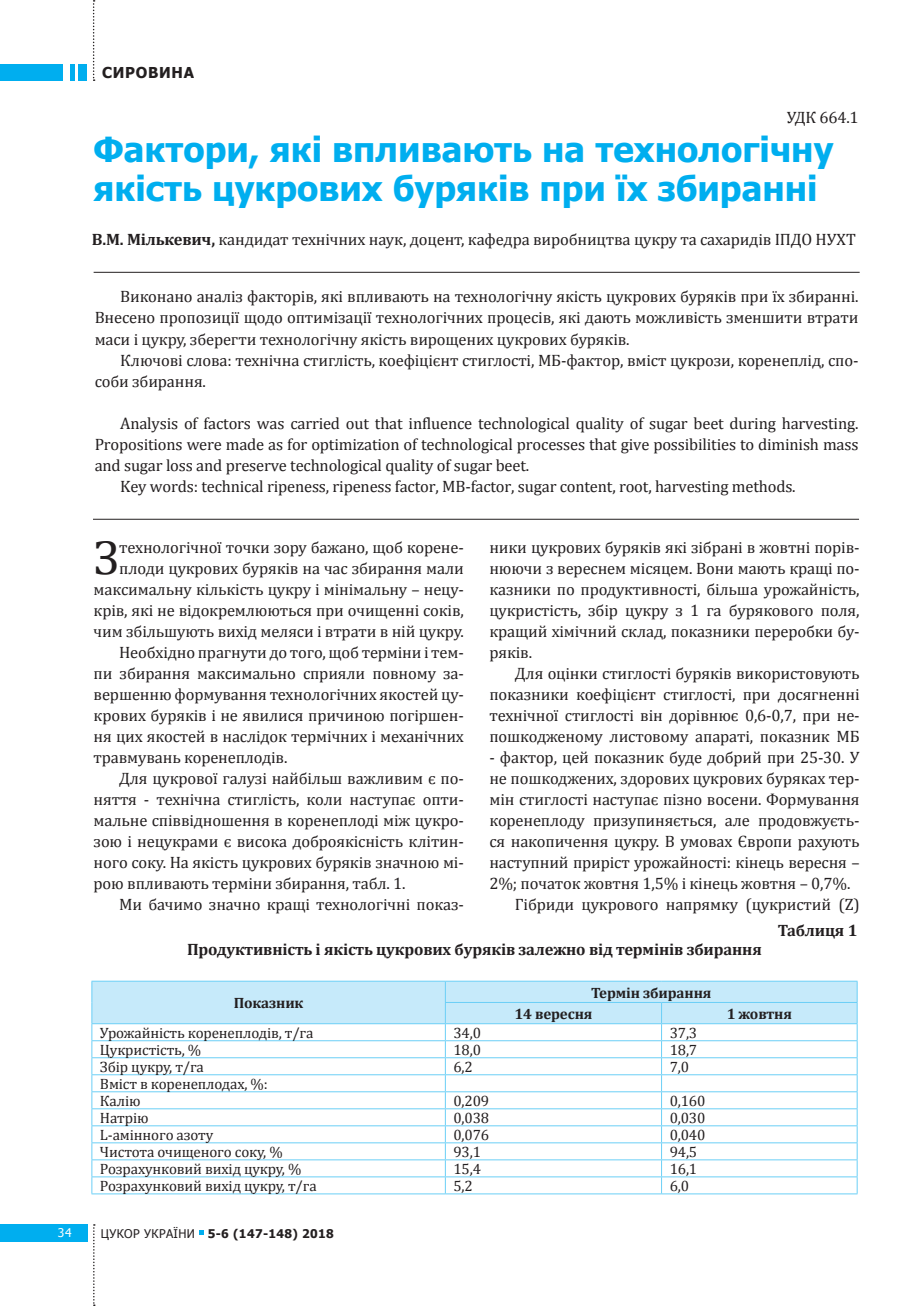
<style>
.page{position:relative;width:915px;height:1306px;background:#fff}
.page>*{position:absolute;margin:0;border:0;box-sizing:border-box;transform-origin:0 0}
.t1{font:48px "Cambria";color:#231f20}
.t2{font:700 34.5px/39px "Tahoma";color:#00aeef}
.t3{font:16.5px/21px "Cambria";letter-spacing:-.01em;color:#231f20;text-align:justify}
.t4{font:700 16.5px "Cambria";letter-spacing:-.01em;color:#231f20}
.t5{font:15px/17px "Cambria";letter-spacing:-.01em;color:#231f20}
.t6{font:700 15px/21.3px "Cambria";letter-spacing:-.01em;color:#231f20}
.t7{font:700 15px "Tahoma";letter-spacing:.05em;color:#231f20}
.t8{font:700 12px "Tahoma";letter-spacing:.03em;color:#231f20}
.t9{font:12px "Tahoma";color:#fff}
.s1{font-weight:700}
.s2{font-weight:400}
</style>
<div class="page">
<div style="left:0;top:64px;width:62px;height:17px;background:#00aeef"></div>
<div style="left:70px;top:64px;width:5px;height:17px;background:#00aeef"></div>
<div style="left:79px;top:64px;width:8px;height:17px;background:#00aeef"></div>
<svg style="left:93px;top:0;width:2px;height:81px"></svg>
<div style="left:0;top:1224px;width:87px;height:17px;background:#00aeef"></div>
<svg style="left:93px;top:1224px;width:2px;height:81px"></svg>
<svg style="left:199px;top:1230px;width:4px;height:4px"></svg>
<hr style="left:94px;top:272px;width:765px;height:1px;background:#231f20">
<hr style="left:93px;top:519px;width:765px;height:1px;background:#231f20">
<hr style="left:91px;top:980px;width:354px;height:1px;background:#6bcff6">
<hr style="left:445px;top:980px;width:216px;height:1px;background:#6bcff6">
<hr style="left:661px;top:980px;width:196px;height:1px;background:#6bcff6">
<svg style="left:91px;top:981px;width:766px;height:212px"></svg>
<hr style="left:91px;top:1193px;width:354px;height:1px;background:#6bcff6">
<hr style="left:445px;top:1193px;width:216px;height:1px;background:#6bcff6">
<hr style="left:661px;top:1193px;width:196px;height:1px;background:#6bcff6">
<p class="t7" style="left:102px;top:62px;width:93px">СИРОВИНА</p>
<p class="t3" style="left:786px;top:107px;width:73px">УДК 664.1</p>
<h2 class="t2" style="left:94px;top:128px;width:741px">Фактори, які впливають на технологічну якість цукрових буряків при їх збиранні</h2>
<p class="t3" style="left:92px;top:229px;width:765px"><span class="s1">В.М. Мількевич,</span> кандидат технічних наук, доцент, кафедра виробництва цукру та сахаридів ІПДО НУХТ</p>
<p class="t3" style="left:95px;top:286px;width:765px;text-indent:26px">Виконано аналіз факторів, які впливають на технологічну якість цукрових буряків при їх збиранні.<br>Внесено пропозиції щодо оптимізації технологічних процесів, які дають можливість зменшити втрати маси і цукру, зберегти технологічну якість вирощених цукрових буряків.</p>
<p class="t3" style="left:95px;top:349px;width:765px;text-indent:26px">Ключові слова: технічна стиглість, коефіцієнт стиглості, МБ-фактор, вміст цукрози, коренеплід, спо&shy;соби збирання.</p>
<p class="t3" style="left:120px;top:412px;width:739px">Analysis of factors was carried out that influence technological quality of sugar beet during harvesting.</p>
<p class="t3" style="left:95px;top:433px;width:765px">Propositions were made as for optimization of technological processes that give possibilities to diminish mass</p>
<p class="t3" style="left:95px;top:454px;width:436px">and sugar loss and preserve technological quality of sugar beet.</p>
<p class="t3" style="left:120px;top:475px;width:676px">Key words: technical ripeness, ripeness factor, MB-factor, sugar content, root, harvesting methods.</p>
<h1 class="t1" style="left:94px;top:529px;width:28px">З</h1>
<p class="t3" style="left:119px;top:537px;width:346px">технологічної точки зору бажано, щоб корене-</p>
<p class="t3" style="left:119px;top:558px;width:346px">плоди цукрових буряків на час збирання мали</p>
<p class="t3" style="left:94px;top:579px;width:371px">максимальну кількість цукру і мінімальну – нецу-</p>
<p class="t3" style="left:94px;top:600px;width:371px">крів, які не відокремлюються при очищенні соків,</p>
<p class="t3" style="left:94px;top:621px;width:371px">чим збільшують вихід меляси і втрати в ній цукру.</p>
<p class="t3" style="left:119px;top:642px;width:346px">Необхідно прагнути до того, щоб терміни і тем-</p>
<p class="t3" style="left:94px;top:663px;width:371px">пи збирання максимально сприяли повному за-</p>
<p class="t3" style="left:94px;top:684px;width:371px">вершенню формування технологічних якостей цу-</p>
<p class="t3" style="left:94px;top:705px;width:371px">крових буряків і не явилися причиною погіршен-</p>
<p class="t3" style="left:94px;top:726px;width:371px">ня цих якостей в наслідок термічних і механічних</p>
<p class="t3" style="left:94px;top:747px;width:195px">травмувань коренеплодів.</p>
<p class="t3" style="left:119px;top:768px;width:346px">Для цукрової галузі найбільш важливим є по-</p>
<p class="t3" style="left:94px;top:789px;width:371px">няття - технічна стиглість, коли наступає опти-</p>
<p class="t3" style="left:94px;top:810px;width:371px">мальне співвідношення в коренеплоді між цукро-</p>
<p class="t3" style="left:94px;top:831px;width:371px">зою і нецукрами є висока доброякісність клітин-</p>
<p class="t3" style="left:94px;top:852px;width:371px">ного соку. На якість цукрових буряків значною мі-</p>
<p class="t3" style="left:94px;top:873px;width:313px">рою впливають терміни збирання, табл. 1.</p>
<p class="t3" style="left:119px;top:894px;width:346px">Ми бачимо значно кращі технологічні показ-</p>
<p class="t3" style="left:489px;top:537px;width:371px">ники цукрових буряків які зібрані в жовтні порів&shy;нюючи з вереснем місяцем. Вони мають кращі по&shy;казники по продуктивності, більша урожайність, цукристість, збір цукру з 1 га бурякового поля, кращий хімічний склад, показники переробки бу&shy;ряків.</p>
<p class="t3" style="left:489px;top:663px;width:371px;text-indent:26px">Для оцінки стиглості буряків використовують показники коефіцієнт стиглості, при досягненні технічної стиглості він дорівнює 0,6-0,7, при не&shy;пошкодженому листовому апараті, показник МБ</p>
<p class="t3" style="left:489px;top:747px;width:371px">- фактор, цей показник буде добрий при 25-30. У</p>
<p class="t3" style="left:489px;top:768px;width:371px">не пошкоджених, здорових цукрових буряках тер-</p>
<p class="t3" style="left:489px;top:789px;width:371px">мін стиглості наступає пізно восени. Формування</p>
<p class="t3" style="left:489px;top:810px;width:371px">коренеплоду призупиняється, але продовжуєть-</p>
<p class="t3" style="left:489px;top:831px;width:371px">ся накопичення цукру. В умовах Європи рахують</p>
<p class="t3" style="left:489px;top:852px;width:371px">наступний приріст урожайності: кінець вересня –</p>
<p class="t3" style="left:489px;top:873px;width:362px">2%; початок жовтня 1,5% і кінець жовтня – 0,7%.</p>
<p class="t3" style="left:514px;top:894px;width:346px">Гібриди цукрового напрямку (цукристий (Z)</p>
<p class="t4" style="left:777px;top:918px;width:81px">Таблиця 1</p>
<p class="t4" style="left:187px;top:938px;width:576px">Продуктивність і якість цукрових буряків залежно від термінів збирання</p>
<p class="t6" style="left:233px;top:992px;width:71px">Показник</p>
<p class="t6" style="left:514px;top:981px;width:198px;text-indent:77px">Термін збирання<br>14 вересня</p>
<p class="t6" style="left:726px;top:1002px;width:67px">1 жовтня</p>
<p class="t5" style="left:100px;top:1024px;width:215px">Урожайність коренеплодів, т/га</p>
<p class="t5" style="left:453px;top:1024px;width:29px">34,0</p>
<p class="t5" style="left:669px;top:1024px;width:29px">37,3</p>
<p class="t5" style="left:100px;top:1041px;width:103px">Цукристість, %</p>
<p class="t5" style="left:453px;top:1041px;width:29px">18,0</p>
<p class="t5" style="left:669px;top:1041px;width:29px">18,7</p>
<p class="t5" style="left:100px;top:1058px;width:105px">Збір цукру, т/га</p>
<p class="t5" style="left:453px;top:1058px;width:21px">6,2</p>
<p class="t5" style="left:669px;top:1058px;width:21px">7,0</p>
<p class="t5" style="left:100px;top:1075px;width:169px">Вміст в коренеплодах, %:<br>Калію</p>
<p class="t5" style="left:453px;top:1092px;width:37px">0,209</p>
<p class="t5" style="left:669px;top:1092px;width:37px">0,160</p>
<p class="t5" style="left:100px;top:1109px;width:50px">Натрію</p>
<p class="t5" style="left:453px;top:1109px;width:37px">0,038</p>
<p class="t5" style="left:669px;top:1109px;width:37px">0,030</p>
<p class="t5" style="left:100px;top:1126px;width:115px">L-амінного азоту</p>
<p class="t5" style="left:453px;top:1126px;width:37px">0,076</p>
<p class="t5" style="left:669px;top:1126px;width:37px">0,040</p>
<p class="t5" style="left:100px;top:1143px;width:184px">Чистота очищеного соку, %</p>
<p class="t5" style="left:453px;top:1143px;width:29px">93,1</p>
<p class="t5" style="left:669px;top:1143px;width:29px">94,5</p>
<p class="t5" style="left:100px;top:1160px;width:203px">Розрахунковий вихід цукру, %</p>
<p class="t5" style="left:453px;top:1160px;width:29px">15,4</p>
<p class="t5" style="left:669px;top:1160px;width:29px">16,1</p>
<p class="t5" style="left:100px;top:1177px;width:218px">Розрахунковий вихід цукру, т/га</p>
<p class="t5" style="left:453px;top:1177px;width:21px">5,2</p>
<p class="t5" style="left:669px;top:1177px;width:21px">6,0</p>
<p class="t9" style="left:58px;top:1224px;width:16px">34</p>
<p class="t8" style="left:101px;top:1224px;width:234px"><span class="s2">ЦУКОР УКРАЇНИ</span> 5-6 (147-148) 2018</p>
</div>
